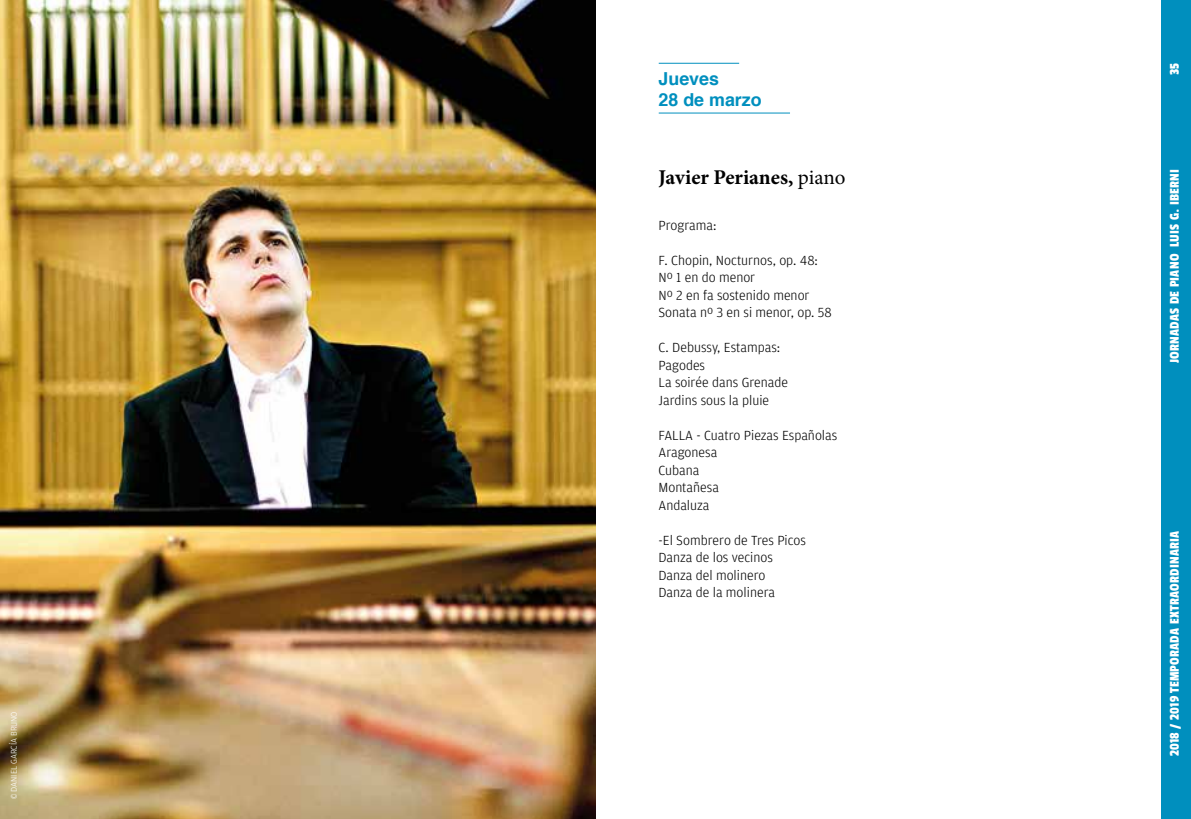
<style>
.page{position:relative;width:1191px;height:819px;background:#fff}
.page>*{position:absolute;margin:0;border:0;box-sizing:border-box;transform-origin:0 0}
.t1{font:700 21px "Minion Pro";color:#000}
.t2{font:700 17.85px/21px "Helvetica";color:#008fbe}
.t3{font:300 14px/17.5px "Amplitude";color:#000}
.t4{font:14px "Passion One";letter-spacing:.02em;color:#fff}
.t5{font:300 8.75px "Amplitude";color:#fff}
.s1{font-weight:400}
</style>
<div class="page">
<div style="left:1161px;top:0;width:30px;height:819px;background:#008fbe"></div>
<hr style="left:658px;top:63px;width:81px;height:1px;background:#008fbe">
<hr style="left:658px;top:113px;width:132px;height:1px;background:#008fbe">
<img style="left:0;top:0;width:595px;height:819px">
<p class="t5" style="left:9px;top:799px;width:89px;rotate:-90deg">© DANIEL GARCÍA BRUNO</p>
<p class="t2" style="left:658px;top:68px;width:105px">Jueves<br>28 de marzo</p>
<h1 class="t1" style="left:658px;top:162px;width:189px">Javier Perianes, <span class="s1">piano</span></h1>
<p class="t3" style="left:658px;top:216px;width:59px">Programa:</p>
<p class="t3" style="left:658px;top:251px;width:175px">F. Chopin, Nocturnos, op. 48:<br>Nº 1 en do menor<br>Nº 2 en fa sostenido menor<br>Sonata nº 3 en si menor, op. 58</p>
<p class="t3" style="left:658px;top:339px;width:131px">C. Debussy, Estampas:<br>Pagodes<br>La soirée dans Grenade<br>Jardins sous la pluie</p>
<p class="t3" style="left:658px;top:426px;width:180px">FALLA - Cuatro Piezas Españolas<br>Aragonesa<br>Cubana<br>Montañesa<br>Andaluza</p>
<p class="t3" style="left:658px;top:531px;width:149px">-El Sombrero de Tres Picos<br>Danza de los vecinos<br>Danza del molinero<br>Danza de la molinera</p>
<p class="t4" style="left:1167px;top:75px;width:14px;rotate:-90deg">35</p>
<p class="t4" style="left:1167px;top:363px;width:196px;rotate:-90deg">JORNADAS DE PIANO LUIS G. IBERNI</p>
<p class="t4" style="left:1167px;top:756px;width:227px;rotate:-90deg">2018 / 2019 TEMPORADA EXTRAORDINARIA</p>
</div>
